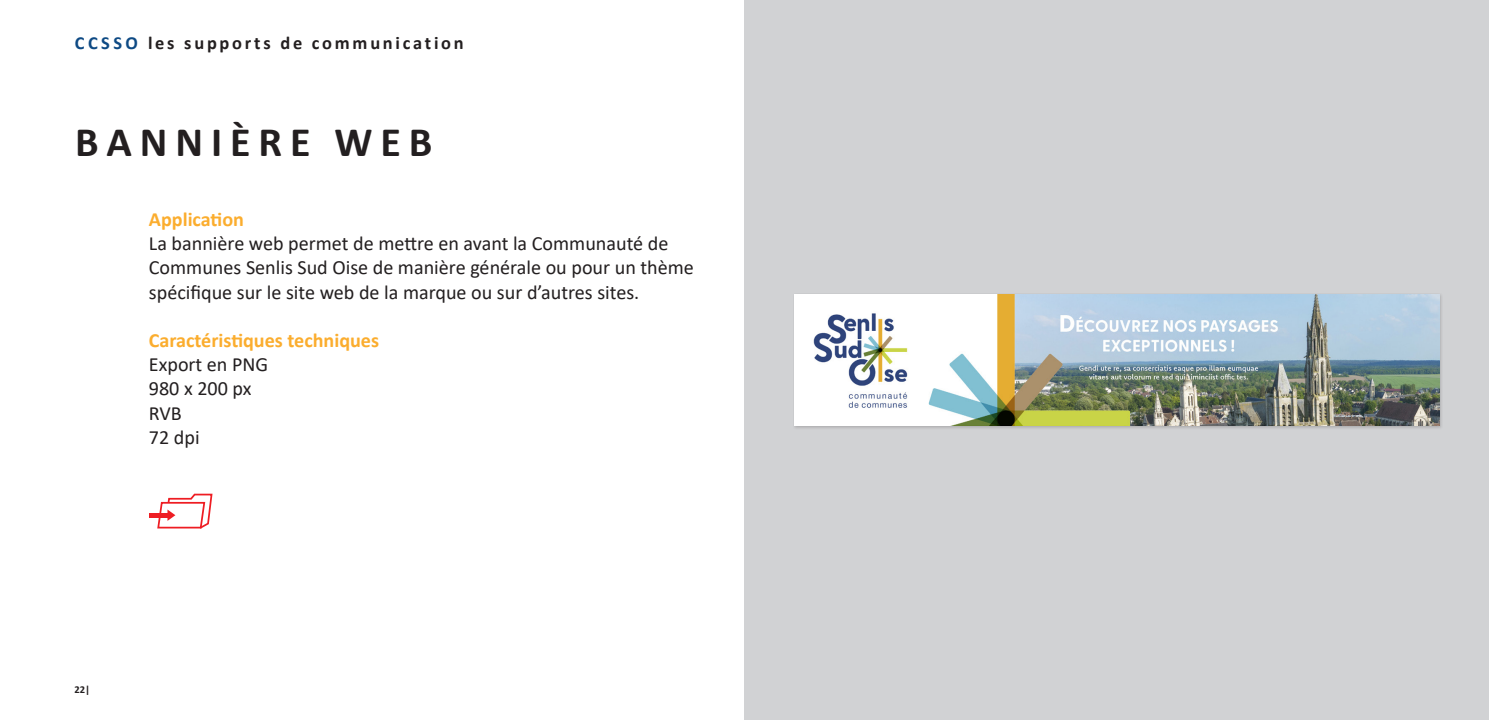
<style>
.page{position:relative;width:1489px;height:720px;background:#fff}
.page>*{position:absolute;margin:0;border:0;box-sizing:border-box;transform-origin:0 0}
.Titre_principal_page{font:700 42px "Calibri";letter-spacing:.19em;color:#231f20}
.Texte_courant{font:20.12px/24.2px "Calibri";color:#231f20}
.Texte_courant-2{font:700 20.12px "Calibri";color:#fbad2e}
.t1{font:700 18.38px "Calibri";letter-spacing:.15em;color:#231f20}
.t2{font:700 10.5px "Calibri";color:#231f20}
.s1{color:#0e4a84}
</style>
<div class="page">
<div style="left:744px;top:0;width:744px;height:719px;background:#d1d2d4"></div>
<hr style="left:149px;top:513px;width:18px;height:4px;background:#ee1d23">
<svg style="left:156px;top:493px;width:57px;height:36px"></svg>
<div style="left:793px;top:293px;width:650px;height:137px;background:#231f20;opacity:.2"></div>
<img style="left:794px;top:294px;width:645px;height:131px">
<p class="t1" style="left:75px;top:29px;width:390px"><span class="s1">CCSSO</span> les supports de communication</p>
<p class="Titre_principal_page" style="left:75px;top:112px;width:359px">BANNIÈRE WEB</p>
<p class="Texte_courant-2" style="left:149px;top:205px;width:97px">Application</p>
<p class="Texte_courant" style="left:149px;top:231px;width:546px">La bannière web permet de mettre en avant la Communauté de<br>Communes Senlis Sud Oise de manière générale ou pour un thème spécifique sur le site web de la marque ou sur d’autres sites.</p>
<p class="Texte_courant-2" style="left:149px;top:326px;width:232px">Caractéristiques techniques</p>
<p class="Texte_courant" style="left:149px;top:352px;width:121px">Export en PNG</p>
<p class="Texte_courant" style="left:149px;top:376px;width:104px">980 x 200 px</p>
<p class="Texte_courant" style="left:149px;top:400px;width:35px">RVB</p>
<p class="Texte_courant" style="left:149px;top:424px;width:52px">72 dpi</p>
<p class="t2" style="left:74px;top:682px;width:17px">22|</p>
</div>
